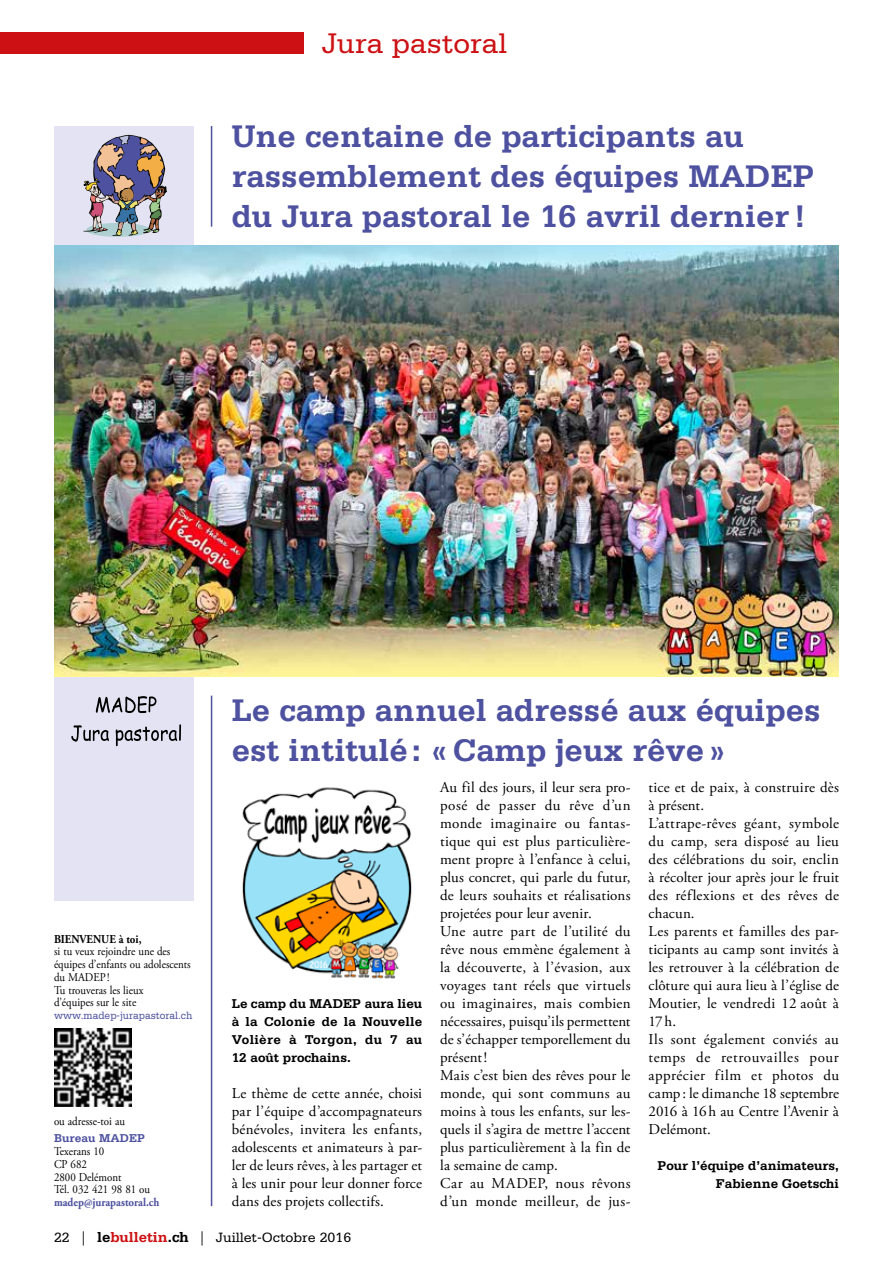
<style>
.page{position:relative;width:893px;height:1263px;background:#fff}
.page>*{position:absolute;margin:0;border:0;box-sizing:border-box;transform-origin:0 0}
.t1{font:700 33px/39.6px "Serifa";color:#4d519f}
.t2{font:30px "Serifa";color:#cd1013}
.t3{font:15px/18px "Adobe Garamond Pro";letter-spacing:.015em;color:#000}
.t4{font:14.25px "Serifa";color:#000}
.t5{font:700 13.5px/18px "Serifa";color:#000;text-align:justify}
.t6{font:12px/12.8px "Adobe Garamond Pro";color:#000;scale:.91 1}
.t7{font:700 12px "Adobe Garamond Pro";color:#4d519f;scale:.91 1}
.t8{font:700 12px "Adobe Garamond Pro";color:#000;scale:.91 1}
.t9{font:700 12px "Serifa";color:#4d519f}
.t10{font:11.25px "Serifa";color:#4d519f;scale:.91 1}
.s1{font-family:"Adobe Garamond Pro"}
.s2{font-weight:700;font-size:15px}
.s3{font-weight:700;font-size:15px;color:#cd1013}
</style>
<div class="page">
<div style="left:0;top:33px;width:304px;height:21px;background:#cd1013"></div>
<div style="left:54px;top:126px;width:139px;height:774px;background:#e3e3f3"></div>
<hr style="left:211px;top:696px;width:1px;height:510px;background:#4d519f">
<hr style="left:211px;top:126px;width:1px;height:101px;background:#4d519f">
<img style="left:83px;top:135px;width:84px;height:102px">
<svg style="left:96px;top:696px;width:60px;height:17px"></svg>
<svg style="left:71px;top:725px;width:38px;height:16px"></svg>
<svg style="left:116px;top:724px;width:65px;height:22px"></svg>
<img style="left:54px;top:245px;width:785px;height:431px">
<img style="left:54px;top:1029px;width:78px;height:77px">
<img style="left:242px;top:787px;width:170px;height:192px">
<h2 class="t2" style="left:322px;top:27px;width:187px">Jura pastoral</h2>
<h1 class="t1" style="left:232px;top:116px;width:585px">Une centaine de participants au rassemblement des équipes MADEP du Jura pastoral le 16 avril dernier !</h1>
<p class="t8" style="left:54px;top:932px;width:98px">BIENVENUE à toi,</p>
<p class="t6" style="left:54px;top:945px;width:152px">si tu veux rejoindre une des équipes d’enfants ou adolescents du MADEP!<br>Tu trouveras les lieux<br>d’équipes sur le site</p>
<p class="t10" style="left:54px;top:1009px;width:153px">www.madep-jurapastoral.ch</p>
<p class="t6" style="left:54px;top:1115px;width:80px">ou adresse-toi au</p>
<p class="t9" style="left:54px;top:1131px;width:93px">Bureau MADEP</p>
<p class="t6" style="left:54px;top:1145px;width:107px">Texerans 10<br>CP 682<br>2800 Delémont<br>Tél. 032 421 98 81 ou</p>
<p class="t7" style="left:54px;top:1195px;width:117px">madep@jurapastoral.ch</p>
<h1 class="t1" style="left:232px;top:690px;width:590px">Le camp annuel adressé aux équipes est intitulé: «Camp jeux rêve»</h1>
<p class="t5" style="left:232px;top:994px;width:192px">Le camp du MADEP aura lieu à la Colonie de la Nouvelle Volière à Torgon, du 7 au 12 août prochains.</p>
<p class="t3" style="left:232px;top:1085px;width:192px;text-align:justify">Le thème de cette année, choisi par l’équipe d’accompagnateurs bénévoles, invitera les enfants, adolescents et animateurs à par&shy;ler de leurs rêves, à les partager et à les unir pour leur donner force dans des projets collectifs.</p>
<p class="t3" style="left:440px;top:779px;width:192px">Au fil des jours, il leur sera pro&shy;posé de passer du rêve d’un monde imaginaire ou fantas&shy;tique qui est plus particulière&shy;ment propre à l’enfance à celui, plus concret, qui parle du futur, de leurs souhaits et réalisations projetées pour leur avenir.<br>Une autre part de l’utilité du rêve nous emmène également à la découverte, à l’évasion, aux voyages tant réels que virtuels ou imaginaires, mais combien nécessaires, puisqu’ils permettent de s’échapper temporellement du présent!<br>Mais c’est bien des rêves pour le monde, qui sont communs au moins à tous les enfants, sur les&shy;quels il s’agira de mettre l’accent plus particulièrement à la fin de la semaine de camp.<br>Car au MADEP, nous rêvons d’un monde meilleur, de jus-</p>
<p class="t3" style="left:649px;top:779px;width:192px">tice et de paix, à construire dès à présent.<br>L’attrape-rêves géant, symbole du camp, sera disposé au lieu des célébrations du soir, enclin à récolter jour après jour le fruit des réflexions et des rêves de chacun.<br>Les parents et familles des par&shy;ticipants au camp sont invités à les retrouver à la célébration de clôture qui aura lieu à l’église de<br>Moutier, le vendredi 12 août à<br>17h.<br>Ils sont également conviés au temps de retrouvailles pour apprécier film et photos du camp: le dimanche 18 septembre<br>2016 à 16h au Centre l’Avenir à<br>Delémont.</p>
<p class="t5" style="left:657px;top:1156px;width:183px;text-align:right">Pour l’équipe d’animateurs,<br>Fabienne Goetschi</p>
<p class="t4" style="left:54px;top:1230px;width:299px">22 <span class="s1">|</span> <span class="s2">le</span><span class="s3">bulletin</span><span class="s2">.ch</span> <span class="s1">|</span> Juillet-Octobre 2016</p>
</div>
